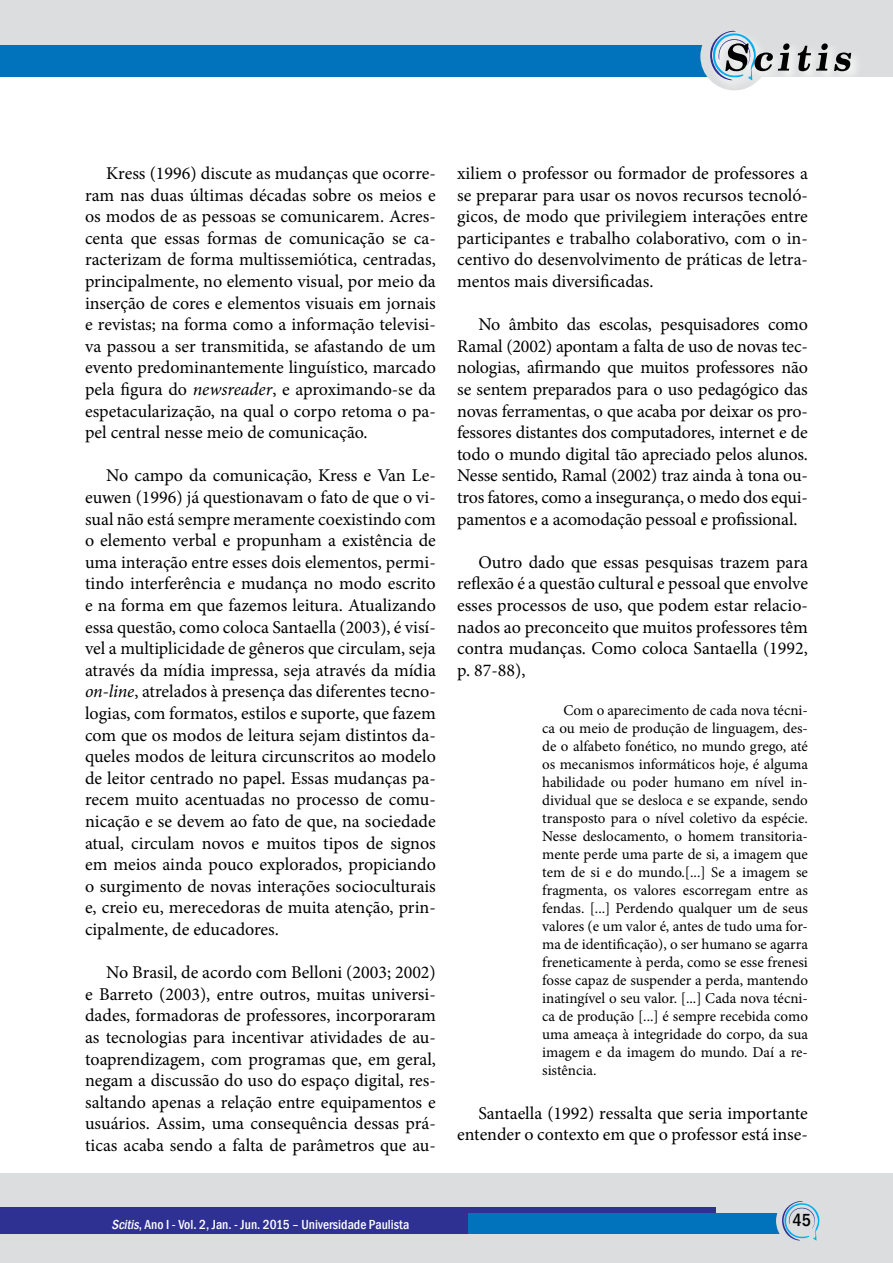
<style>
.page{position:relative;width:893px;height:1263px;background:#fff}
.page>*{position:absolute;margin:0;border:0;box-sizing:border-box;transform-origin:0 0}
.t1{font:18px/21.6px "Minion Pro";color:#000;text-align:justify}
.t2{font:500 condensed 18px "Franklin Gothic";color:#000}
.t3{font:15px/18px "Minion Pro";color:#000;text-align:justify}
.t4{font:500 condensed 13.5px "Franklin Gothic";color:#fff}
.s1{font-style:italic}
</style>
<div class="page">
<div style="left:0;top:0;width:893px;height:77px;background:#dcddde"></div>
<div style="left:0;top:45px;width:733px;height:32px;background:#0073bc"></div>
<div style="left:0;top:1174px;width:893px;height:89px;background:#dcddde"></div>
<div style="left:0;top:1208px;width:715px;height:26px;background:#2e3092"></div>
<div style="left:468px;top:1214px;width:312px;height:20px;background:#0073bc"></div>
<div style="left:700px;top:22px;width:68px;height:68px;background:#dcddde;border-radius:50%"></div>
<svg style="left:776px;top:1201px;width:44px;height:40px"></svg>
<div style="left:706px;top:27px;width:158px;height:66px;background:#fff;opacity:.75"></div>
<svg style="left:834px;top:53px;width:17px;height:18px"></svg>
<svg style="left:798px;top:43px;width:30px;height:28px"></svg>
<svg style="left:709px;top:30px;width:81px;height:50px"></svg>
<p class="t1" style="left:85px;top:162px;width:352px;text-indent:21px">Kress (1996) discute as mudanças que ocorre&shy;ram nas duas últimas décadas sobre os meios e os modos de as pessoas se comunicarem. Acres&shy;centa que essas formas de comunicação se ca&shy;racterizam de forma multissemiótica, centradas, principalmente, no elemento visual, por meio da inserção de cores e elementos visuais em jornais e revistas; na forma como a informação televisi&shy;va passou a ser transmitida, se afastando de um evento predominantemente linguístico, marcado pela figura do <span class="s1">newsreader</span>, e aproximando-se da espetacularização, na qual o corpo retoma o pa&shy;pel central nesse meio de comunicação.</p>
<p class="t1" style="left:85px;top:465px;width:352px;text-indent:21px">No campo da comunicação, Kress e Van Le&shy;euwen (1996) já questionavam o fato de que o vi&shy;sual não está sempre meramente coexistindo com o elemento verbal e propunham a existência de uma interação entre esses dois elementos, permi&shy;tindo interferência e mudança no modo escrito e na forma em que fazemos leitura. Atualizando essa questão, como coloca Santaella (2003), é visí&shy;vel a multiplicidade de gêneros que circulam, seja através da mídia impressa, seja através da mídia <span class="s1">on-line</span>, atrelados à presença das diferentes tecno&shy;logias, com formatos, estilos e suporte, que fazem com que os modos de leitura sejam distintos da&shy;queles modos de leitura circunscritos ao modelo de leitor centrado no papel. Essas mudanças pa&shy;recem muito acentuadas no processo de comu&shy;nicação e se devem ao fato de que, na sociedade atual, circulam novos e muitos tipos de signos em meios ainda pouco explorados, propiciando o surgimento de novas interações socioculturais e, creio eu, merecedoras de muita atenção, prin&shy;cipalmente, de educadores.</p>
<p class="t1" style="left:85px;top:962px;width:352px;text-indent:21px">No Brasil, de acordo com Belloni (2003; 2002) e Barreto (2003), entre outros, muitas universi&shy;dades, formadoras de professores, incorporaram as tecnologias para incentivar atividades de au&shy;toaprendizagem, com programas que, em geral, negam a discussão do uso do espaço digital, res&shy;saltando apenas a relação entre equipamentos e usuários. Assim, uma consequência dessas prá&shy;ticas acaba sendo a falta de parâmetros que au-</p>
<p class="t1" style="left:457px;top:162px;width:352px">xiliem o professor ou formador de professores a se preparar para usar os novos recursos tecnoló&shy;gicos, de modo que privilegiem interações entre participantes e trabalho colaborativo, com o in&shy;centivo do desenvolvimento de práticas de letra&shy;mentos mais diversificadas.</p>
<p class="t1" style="left:457px;top:314px;width:352px;text-indent:21px">No âmbito das escolas, pesquisadores como Ramal (2002) apontam a falta de uso de novas tec&shy;nologias, afirmando que muitos professores não se sentem preparados para o uso pedagógico das novas ferramentas, o que acaba por deixar os pro&shy;fessores distantes dos computadores, internet e de todo o mundo digital tão apreciado pelos alunos.<br>Nesse sentido, Ramal (2002) traz ainda à tona ou&shy;tros fatores, como a insegurança, o medo dos equi&shy;pamentos e a acomodação pessoal e profissional.</p>
<p class="t1" style="left:457px;top:551px;width:352px;text-indent:21px">Outro dado que essas pesquisas trazem para reflexão é a questão cultural e pessoal que envolve esses processos de uso, que podem estar relacio&shy;nados ao preconceito que muitos professores têm contra mudanças. Como coloca Santaella (1992, p. 87-88),</p>
<p class="t3" style="left:542px;top:702px;width:267px;text-indent:21px">Com o aparecimento de cada nova técni&shy;ca ou meio de produção de linguagem, des&shy;de o alfabeto fonético, no mundo grego, até os mecanismos informáticos hoje, é alguma habilidade ou poder humano em nível in&shy;dividual que se desloca e se expande, sendo transposto para o nível coletivo da espécie.<br>Nesse deslocamento, o homem transitoria&shy;mente perde uma parte de si, a imagem que tem de si e do mundo.[...] Se a imagem se fragmenta, os valores escorregam entre as fendas. [...] Perdendo qualquer um de seus valores (e um valor é, antes de tudo uma for&shy;ma de identificação), o ser humano se agarra freneticamente à perda, como se esse frenesi fosse capaz de suspender a perda, mantendo inatingível o seu valor. [...] Cada nova técni&shy;ca de produção [...] é sempre recebida como uma ameaça à integridade do corpo, da sua imagem e da imagem do mundo. Daí a re&shy;sistência.</p>
<p class="t1" style="left:457px;top:1102px;width:352px;text-align:right">Santaella (1992) ressalta que seria importante entender o contexto em que o professor está inse-</p>
<p class="t4" style="left:111px;top:1215px;width:299px"><span class="s1">Scitis</span>, Ano I - Vol. 2, Jan. - Jun. 2015 – Universidade Paulista</p>
<p class="t2" style="left:793px;top:1208px;width:20px">45</p>
</div>
